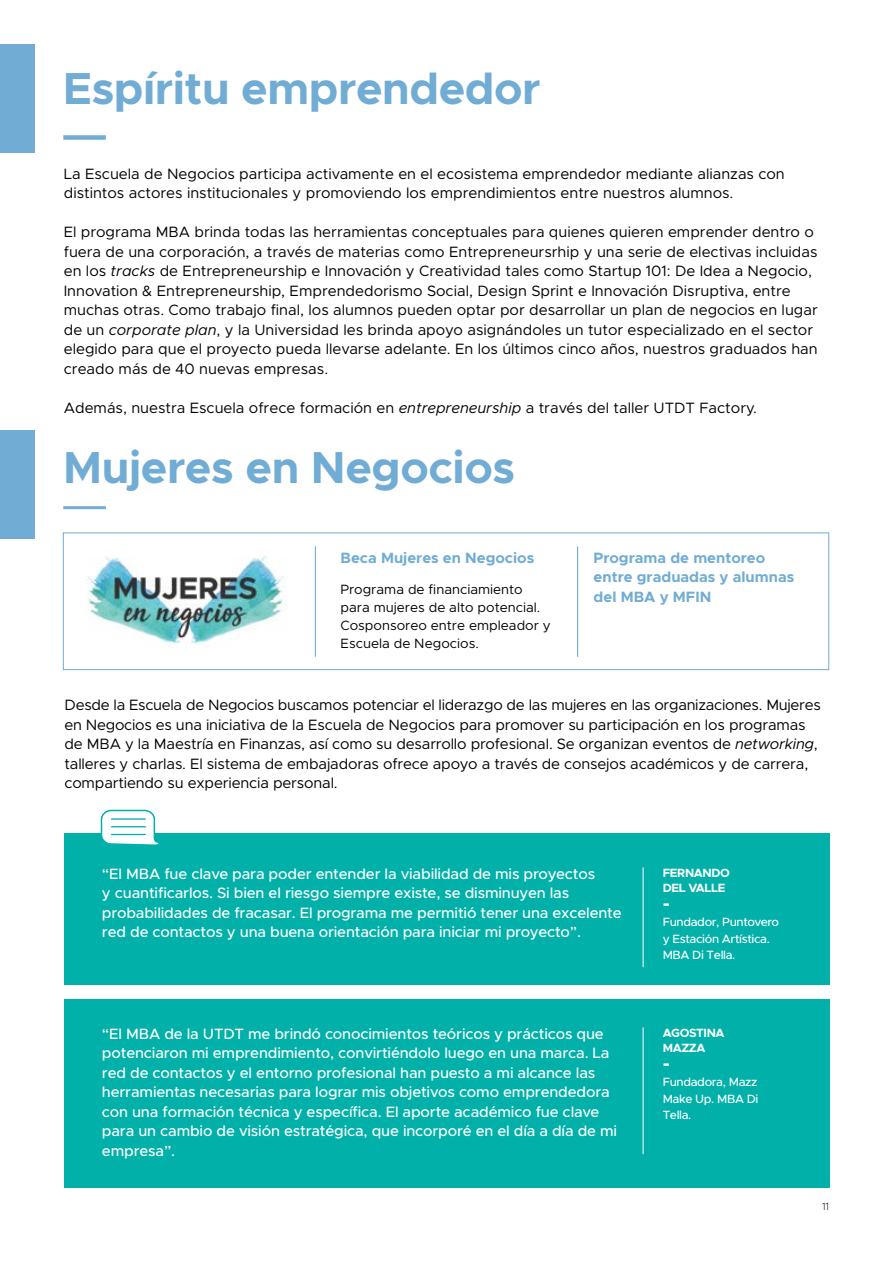
<style>
.page{position:relative;width:893px;height:1263px;background:#fff}
.page>*{position:absolute;margin:0;border:0;box-sizing:border-box;transform-origin:0 0}
.t1{font:700 45px "Metropolis";letter-spacing:-.01em;color:#70acd4}
.t2{font:700 19.5px "Metropolis";color:#fff}
.t3{font:15px/19.5px "Metropolis";color:#000}
.t4{font:500 15px/19.5px "Metropolis";letter-spacing:-.01em;color:#fff}
.t5{font:700 15px/19.5px "Metropolis";color:#70acd4}
.t6{font:13.5px/18px "Metropolis";color:#000}
.t7{font:500 12px/16.5px "Metropolis";letter-spacing:-.03em;color:#fff}
.t8{font:700 12px/15px "Metropolis";letter-spacing:-.03em;color:#fff}
.t9{font:200 10.5px "Metropolis";color:#000}
.s1{font-style:italic}
</style>
<div class="page">
<hr style="left:63px;top:506px;width:43px;height:3px;background:#70acd4">
<div style="left:0;top:44px;width:35px;height:109px;background:#70acd4"></div>
<div style="left:0;top:430px;width:35px;height:108px;background:#70acd4"></div>
<div style="left:63px;top:135px;width:43px;height:5px;background:#70acd4"></div>
<div style="left:65px;top:833px;width:765px;height:152px;background:#00b0a9"></div>
<div style="left:65px;top:1000px;width:765px;height:188px;background:#00b0a9"></div>
<hr style="left:643px;top:867px;width:1px;height:100px;background:#fff">
<hr style="left:643px;top:1027px;width:1px;height:127px;background:#fff">
<svg style="left:100px;top:809px;width:59px;height:36px"></svg>
<hr style="left:112px;top:818px;width:33px;height:2px;background:#00b0a9">
<hr style="left:112px;top:826px;width:33px;height:1px;background:#00b0a9">
<hr style="left:112px;top:834px;width:33px;height:1px;background:#00b0a9">
<hr style="left:315px;top:546px;width:1px;height:111px;background:#70acd4">
<hr style="left:577px;top:546px;width:1px;height:111px;background:#70acd4">
<div style="left:63px;top:532px;width:766px;height:138px;border:1px solid #70acd4"></div>
<img style="left:87px;top:556px;width:199px;height:89px">
<h1 class="t1" style="left:63px;top:60px;width:479px">Espíritu emprendedor</h1>
<p class="t3" style="left:64px;top:164px;width:722px">La Escuela de Negocios participa activamente en el ecosistema emprendedor mediante alianzas con distintos actores institucionales y promoviendo los emprendimientos entre nuestros alumnos.</p>
<p class="t3" style="left:64px;top:222px;width:755px">El programa MBA brinda todas las herramientas conceptuales para quienes quieren emprender dentro o fuera de una corporación, a través de materias como Entrepreneursrhip y una serie de electivas incluidas en los <span class="s1">tracks</span> de Entrepreneurship e Innovación y Creatividad tales como Startup 101: De Idea a Negocio, Innovation &amp; Entrepreneurship, Emprendedorismo Social, Design Sprint e Innovación Disruptiva, entre muchas otras. Como trabajo final, los alumnos pueden optar por desarrollar un plan de negocios en lugar de un <span class="s1">corporate plan</span>, y la Universidad les brinda apoyo asignándoles un tutor especializado en el sector elegido para que el proyecto pueda llevarse adelante. En los últimos cinco años, nuestros graduados han creado más de 40 nuevas empresas.</p>
<p class="t3" style="left:64px;top:398px;width:695px">Además, nuestra Escuela ofrece formación en <span class="s1">entrepreneurship</span> a través del taller UTDT Factory.</p>
<h1 class="t1" style="left:63px;top:439px;width:453px">Mujeres en Negocios</h1>
<p class="t5" style="left:340px;top:548px;width:195px">Beca Mujeres en Negocios</p>
<p class="t6" style="left:341px;top:580px;width:212px">Programa de financiamiento para mujeres de alto potencial.<br>Cosponsoreo entre empleador y<br>Escuela de Negocios.</p>
<p class="t5" style="left:594px;top:548px;width:202px">Programa de mentoreo entre graduadas y alumnas del MBA y MFIN</p>
<p class="t3" style="left:65px;top:695px;width:758px">Desde la Escuela de Negocios buscamos potenciar el liderazgo de las mujeres en las organizaciones. Mujeres en Negocios es una iniciativa de la Escuela de Negocios para promover su participación en los programas de MBA y la Maestría en Finanzas, así como su desarrollo profesional. Se organizan eventos de <span class="s1">networking</span>, talleres y charlas. El sistema de embajadoras ofrece apoyo a través de consejos académicos y de carrera, compartiendo su experiencia personal.</p>
<p class="t4" style="left:102px;top:864px;width:521px">“El MBA fue clave para poder entender la viabilidad de mis proyectos<br>y cuantificarlos. Si bien el riesgo siempre existe, se disminuyen las probabilidades de fracasar. El programa me permitió tener una excelente red de contactos y una buena orientación para iniciar mi proyecto”.</p>
<p class="t4" style="left:102px;top:1024px;width:517px">“El MBA de la UTDT me brindó conocimientos teóricos y prácticos que potenciaron mi emprendimiento, convirtiéndolo luego en una marca. La red de contactos y el entorno profesional han puesto a mi alcance las herramientas necesarias para lograr mis objetivos como emprendedora con una formación técnica y específica. El aporte académico fue clave para un cambio de visión estratégica, que incorporé en el día a día de mi empresa”.</p>
<p class="t8" style="left:663px;top:865px;width:69px">FERNANDO<br>DEL VALLE</p>
<h2 class="t2" style="left:663px;top:891px;width:9px">-</h2>
<p class="t7" style="left:663px;top:914px;width:118px">Fundador, Puntovero y Estación Artística.<br>MBA Di Tella.</p>
<p class="t8" style="left:663px;top:1025px;width:63px">AGOSTINA<br>MAZZA</p>
<h2 class="t2" style="left:663px;top:1051px;width:9px">-</h2>
<p class="t7" style="left:663px;top:1074px;width:97px;text-align:justify">Fundadora, Mazz Make Up. MBA Di Tella.</p>
<p class="t9" style="left:822px;top:1199px;width:9px">11</p>
</div>
